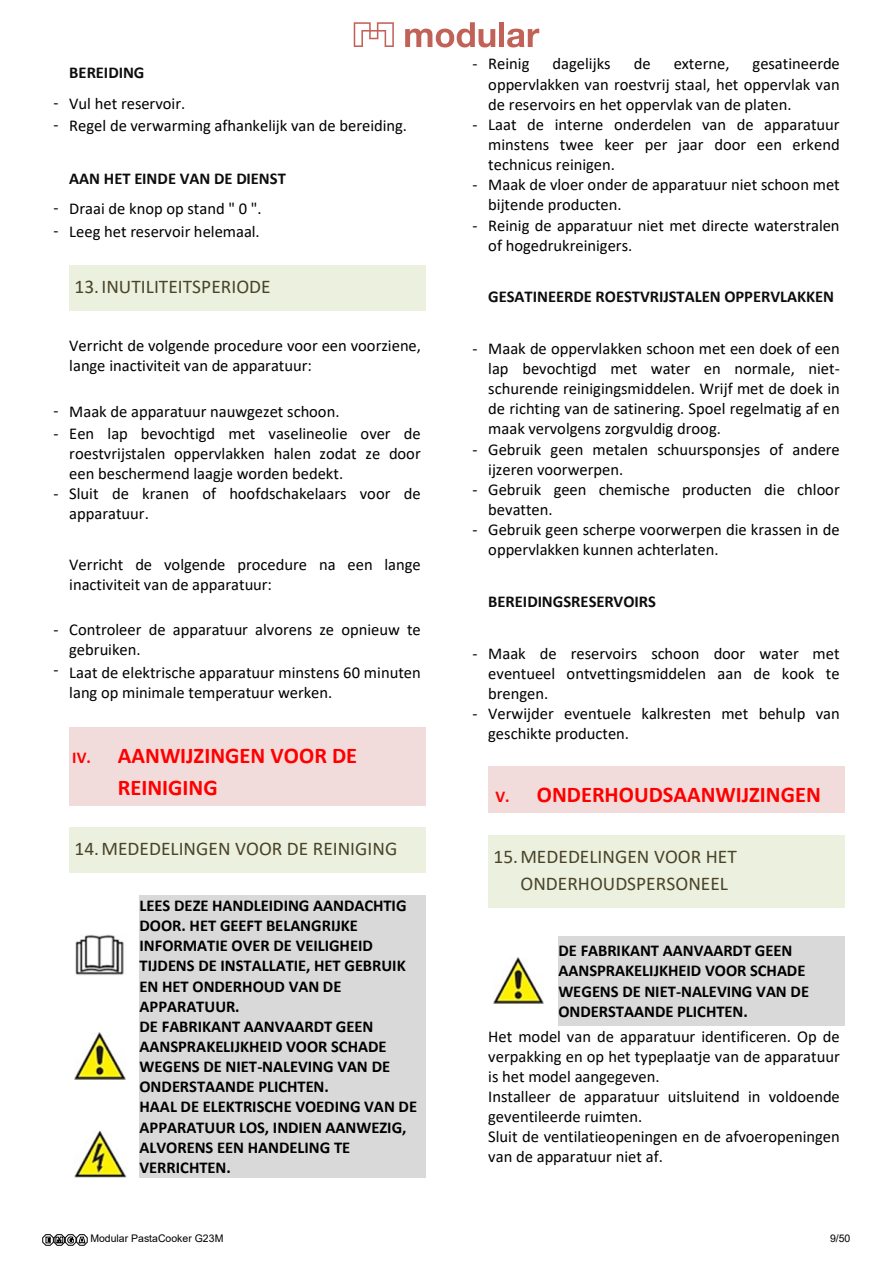
<style>
.page{position:relative;width:893px;height:1263px;background:#fff}
.page>*{position:absolute;margin:0;border:0;box-sizing:border-box;transform-origin:0 0}
.t1{font:700 22.5px/31.7px "Calibri";color:#f00}
.t2{font:19.5px/27.3px "Calibri";color:#4a442a}
.t3{font:16.5px/20.1px "Calibri";color:#000}
.t4{font:700 16.5px/20.1px "Calibri";color:#000}
.t5{font:700 16.5px "Calibri";color:#0d0d0d}
.t6{font:10.5px "Arial";color:#000}
.s1{font-size:16.5px}
</style>
<div class="page">
<div style="left:69px;top:265px;width:357px;height:46px;background:#ebf1de"></div>
<div style="left:69px;top:727px;width:357px;height:78px;background:#f2dcdb"></div>
<div style="left:69px;top:828px;width:357px;height:45px;background:#ebf1de"></div>
<div style="left:139px;top:895px;width:287px;height:121px;background:#d9d9d9"></div>
<div style="left:139px;top:1016px;width:287px;height:81px;background:#d9d9d9"></div>
<div style="left:139px;top:1097px;width:287px;height:80px;background:#d9d9d9"></div>
<div style="left:488px;top:766px;width:357px;height:47px;background:#f2dcdb"></div>
<div style="left:488px;top:835px;width:357px;height:73px;background:#ebf1de"></div>
<div style="left:558px;top:936px;width:287px;height:90px;background:#d9d9d9"></div>
<img style="left:75px;top:934px;width:49px;height:41px">
<img style="left:74px;top:1033px;width:51px;height:46px">
<img style="left:74px;top:1130px;width:52px;height:47px">
<img style="left:493px;top:957px;width:51px;height:46px">
<svg style="left:43px;top:1234px;width:45px;height:12px"></svg>
<svg style="left:354px;top:22px;width:40px;height:25px"></svg>
<svg style="left:405px;top:22px;width:90px;height:25px"></svg>
<div style="left:499px;top:22px;width:5px;height:25px;background:#c26158"></div>
<svg style="left:507px;top:29px;width:32px;height:18px"></svg>
<p class="t5" style="left:69px;top:61px;width:77px">BEREIDING</p>
<p class="t3" style="left:54px;top:93px;width:133px">- Vul het reservoir.</p>
<p class="t3" style="left:54px;top:115px;width:355px">- Regel de verwarming afhankelijk van de bereiding.</p>
<p class="t5" style="left:69px;top:167px;width:218px">AAN HET EINDE VAN DE DIENST</p>
<p class="t3" style="left:54px;top:198px;width:209px">- Draai de knop op stand " 0 ".</p>
<p class="t3" style="left:54px;top:221px;width:208px">- Leeg het reservoir helemaal.</p>
<p class="t2" style="left:74px;top:272px;width:198px">13.INUTILITEITSPERIODE</p>
<p class="t3" style="left:69px;top:335px;width:353px">Verricht de volgende procedure voor een voorziene, lange inactiviteit van de apparatuur:</p>
<p class="t3" style="left:54px;top:401px;width:287px">- Maak de apparatuur nauwgezet schoon.</p>
<p class="t3" style="left:69px;top:423px;width:353px;text-align:justify;text-indent:-16px">- Een lap bevochtigd met vaselineolie over de roestvrijstalen oppervlakken halen zodat ze door een beschermend laagje worden bedekt.</p>
<p class="t3" style="left:69px;top:483px;width:353px;text-indent:-16px">- Sluit de kranen of hoofdschakelaars voor de apparatuur.</p>
<p class="t3" style="left:69px;top:554px;width:353px">Verricht de volgende procedure na een lange inactiviteit van de apparatuur:</p>
<p class="t3" style="left:69px;top:619px;width:353px;text-indent:-16px">- Controleer de apparatuur alvorens ze opnieuw te gebruiken.</p>
<p class="t3" style="left:69px;top:662px;width:353px;text-indent:-16px">- Laat de elektrische apparatuur minstens 60 minuten lang op minimale temperatuur werken.</p>
<h1 class="t1" style="left:118px;top:739px;width:241px;text-indent:-46px"><span class="s1">IV.</span> AANWIJZINGEN VOOR DE<br>REINIGING</h1>
<p class="t2" style="left:74px;top:835px;width:324px">14.MEDEDELINGEN VOOR DE REINIGING</p>
<p class="t4" style="left:139px;top:895px;width:279px">LEES DEZE HANDLEIDING AANDACHTIG<br>DOOR. HET GEEFT BELANGRIJKE<br>INFORMATIE OVER DE VEILIGHEID<br>TIJDENS DE INSTALLATIE, HET GEBRUIK<br>EN HET ONDERHOUD VAN DE<br>APPARATUUR.<br>DE FABRIKANT AANVAARDT GEEN<br>AANSPRAKELIJKHEID VOOR SCHADE<br>WEGENS DE NIET-NALEVING VAN DE<br>ONDERSTAANDE PLICHTEN.<br>HAAL DE ELEKTRISCHE VOEDING VAN DE<br>APPARATUUR LOS, INDIEN AANWEZIG,<br>ALVORENS EEN HANDELING TE<br>VERRICHTEN.</p>
<p class="t3" style="left:473px;top:54px;width:58px">- Reinig</p>
<p class="t3" style="left:553px;top:54px;width:59px">dagelijks</p>
<p class="t3" style="left:634px;top:54px;width:18px">de</p>
<p class="t3" style="left:674px;top:54px;width:57px">externe,</p>
<p class="t3" style="left:488px;top:54px;width:353px;text-align:justify;text-indent:264px">gesatineerde oppervlakken van roestvrij staal, het oppervlak van de reservoirs en het oppervlak van de platen.</p>
<p class="t3" style="left:488px;top:114px;width:353px;text-align:justify;text-indent:-16px">- Laat de interne onderdelen van de apparatuur minstens twee keer per jaar door een erkend technicus reinigen.</p>
<p class="t3" style="left:488px;top:174px;width:353px;text-indent:-16px">- Maak de vloer onder de apparatuur niet schoon met bijtende producten.</p>
<p class="t3" style="left:488px;top:215px;width:353px;text-indent:-16px">- Reinig de apparatuur niet met directe waterstralen of hogedrukreinigers.</p>
<p class="t5" style="left:488px;top:285px;width:347px">GESATINEERDE ROESTVRIJSTALEN OPPERVLAKKEN</p>
<p class="t3" style="left:488px;top:338px;width:353px;text-align:justify;text-indent:-16px">- Maak de oppervlakken schoon met een doek of een lap bevochtigd met water en normale, niet&shy;schurende reinigingsmiddelen. Wrijf met de doek in de richting van de satinering. Spoel regelmatig af en maak vervolgens zorgvuldig droog.</p>
<p class="t3" style="left:488px;top:439px;width:353px;text-indent:-16px">- Gebruik geen metalen schuursponsjes of andere ijzeren voorwerpen.</p>
<p class="t3" style="left:488px;top:479px;width:353px;text-indent:-16px">- Gebruik geen chemische producten die chloor bevatten.</p>
<p class="t3" style="left:488px;top:519px;width:353px;text-indent:-16px">- Gebruik geen scherpe voorwerpen die krassen in de oppervlakken kunnen achterlaten.</p>
<p class="t5" style="left:488px;top:590px;width:169px">BEREIDINGSRESERVOIRS</p>
<p class="t3" style="left:488px;top:643px;width:353px;text-align:justify;text-indent:-16px">- Maak de reservoirs schoon door water met eventueel ontvettingsmiddelen aan de kook te brengen.</p>
<p class="t3" style="left:488px;top:703px;width:353px;text-indent:-16px">- Verwijder eventuele kalkresten met behulp van geschikte producten.</p>
<h1 class="t1" style="left:496px;top:779px;width:327px"><span class="s1">V.</span> ONDERHOUDSAANWIJZINGEN</h1>
<p class="t2" style="left:520px;top:842px;width:218px;text-indent:-27px">15.MEDEDELINGEN VOOR HET<br>ONDERHOUDSPERSONEEL</p>
<p class="t4" style="left:558px;top:941px;width:252px">DE FABRIKANT AANVAARDT GEEN<br>AANSPRAKELIJKHEID VOOR SCHADE<br>WEGENS DE NIET-NALEVING VAN DE<br>ONDERSTAANDE PLICHTEN.</p>
<p class="t3" style="left:488px;top:1025px;width:353px">Het model van de apparatuur identificeren. Op de verpakking en op het typeplaatje van de apparatuur is het model aangegeven.<br>Installeer de apparatuur uitsluitend in voldoende geventileerde ruimten.<br>Sluit de ventilatieopeningen en de afvoeropeningen van de apparatuur niet af.</p>
<p class="t6" style="left:90px;top:1231px;width:135px">Modular PastaCooker G23M</p>
<p class="t6" style="left:830px;top:1231px;width:22px">9/50</p>
</div>
